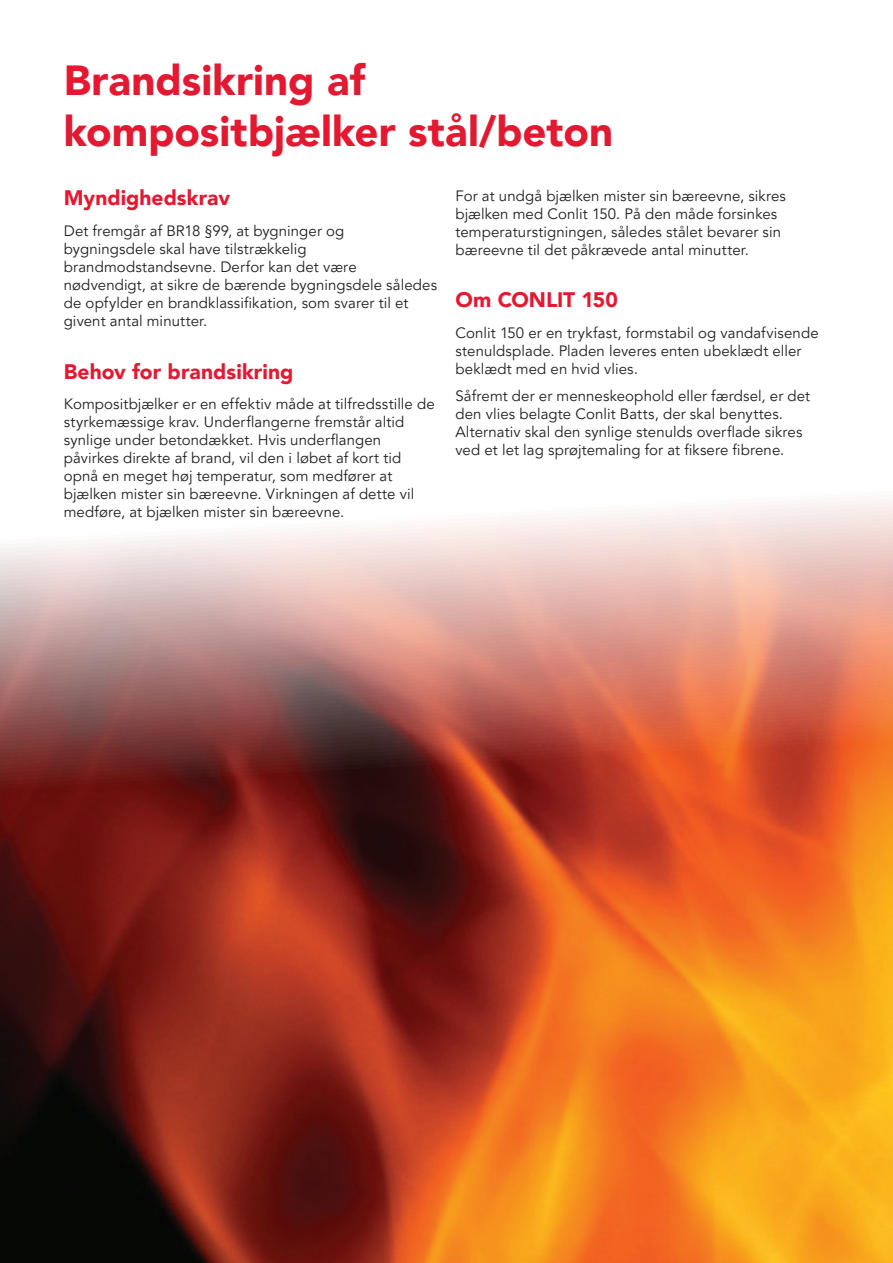
<style>
.page{position:relative;width:893px;height:1263px;background:#fff}
.page>*{position:absolute;margin:0;border:0;box-sizing:border-box;transform-origin:0 0}
.Headlines{font:900 42px/51px "Avenir LT Pro";color:#e21931}
.Subheader_14pt{font:900 21px "Avenir LT Pro";letter-spacing:.005em;color:#e21931}
.Body_copy{font:15px/18px "Avenir LT Pro";letter-spacing:.005em;color:#231f20}
</style>
<div class="page">
<img style="left:0;top:499px;width:893px;height:764px">
<p class="Headlines" style="left:64px;top:55px;width:551px">Brandsikring af kompositbjælker stål/beton</p>
<p class="Subheader_14pt" style="left:64px;top:185px;width:168px">Myndighedskrav</p>
<p class="Body_copy" style="left:64px;top:222px;width:375px">Det fremgår af BR18 §99, at bygninger og bygningsdele skal have tilstrækkelig brandmodstandsevne. Derfor kan det være nødvendigt, at sikre de bærende bygningsdele således de opfylder en brandklassifikation, som svarer til et givent antal minutter.</p>
<p class="Subheader_14pt" style="left:64px;top:359px;width:231px">Behov for brandsikring</p>
<p class="Body_copy" style="left:64px;top:395px;width:372px">Kompositbjælker er en effektiv måde at tilfredsstille de styrkemæssige krav. Underflangerne fremstår altid synlige under betondækket. Hvis underflangen påvirkes direkte af brand, vil den i løbet af kort tid opnå en meget høj temperatur, som medfører at bjælken mister sin bæreevne. Virkningen af dette vil medføre, at bjælken mister sin bæreevne.</p>
<p class="Body_copy" style="left:455px;top:187px;width:332px">For at undgå bjælken mister sin bæreevne, sikres bjælken med Conlit 150. På den måde forsinkes temperaturstigningen, således stålet bevarer sin bæreevne til det påkrævede antal minutter.</p>
<p class="Subheader_14pt" style="left:455px;top:287px;width:164px">Om CONLIT 150</p>
<p class="Body_copy" style="left:455px;top:324px;width:365px">Conlit 150 er en trykfast, formstabil og vandafvisende stenuldsplade. Pladen leveres enten ubeklædt eller beklædt med en hvid vlies.</p>
<p class="Body_copy" style="left:455px;top:387px;width:356px">Såfremt der er menneskeophold eller færdsel, er det den vlies belagte Conlit Batts, der skal benyttes.<br>Alternativ skal den synlige stenulds overflade sikres ved et let lag sprøjtemaling for at fiksere fibrene.</p>
</div>
